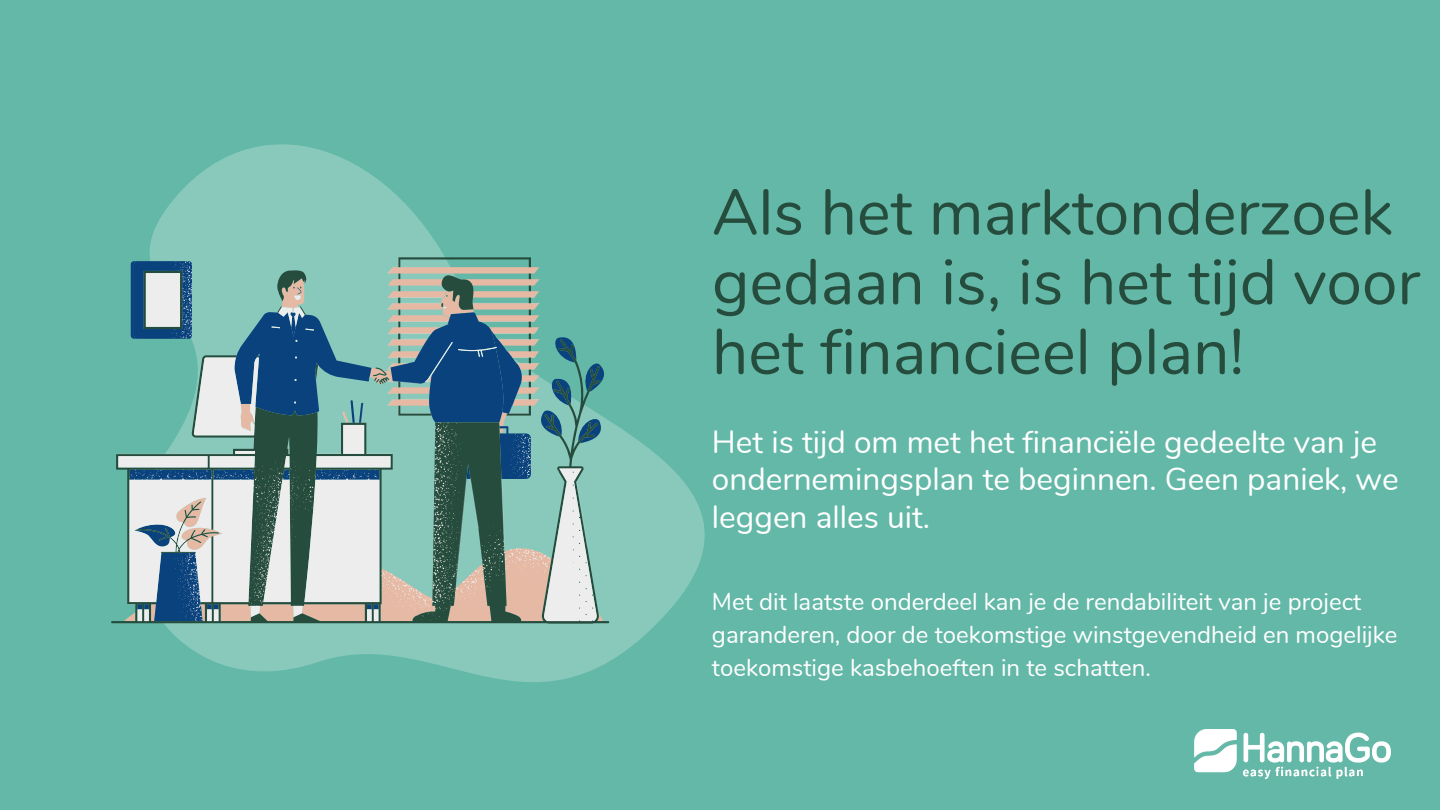
<style>
.page{position:relative;width:1440px;height:810px;background:#63b8a7}
.page>*{position:absolute;margin:0;border:0;box-sizing:border-box;transform-origin:0 0}
.t1{font:64px/69.8px "Nunito";color:#264c3d}
.t2{font:31.6px/37.5px "Nunito";color:#fff}
.t3{font:24px/33px "Nunito";color:#fff}
</style>
<div class="page">
<svg style="left:149px;top:144px;width:556px;height:538px"></svg>
<svg style="left:111px;top:257px;width:498px;height:367px;background:#7ea5a4"></svg>
<img style="left:1194px;top:729px;width:197px;height:50px">
<p class="t1" style="left:712px;top:178px;width:710px">Als het marktonderzoek gedaan is, is het tijd voor het financieel plan!</p>
<p class="t2" style="left:712px;top:423px;width:688px">Het is tijd om met het financiële gedeelte van je ondernemingsplan te beginnen. Geen paniek, we leggen alles uit.</p>
<p class="t3" style="left:712px;top:586px;width:687px">Met dit laatste onderdeel kan je de rendabiliteit van je project garanderen, door de toekomstige winstgevendheid en mogelijke toekomstige kasbehoeften in te schatten.</p>
</div>
